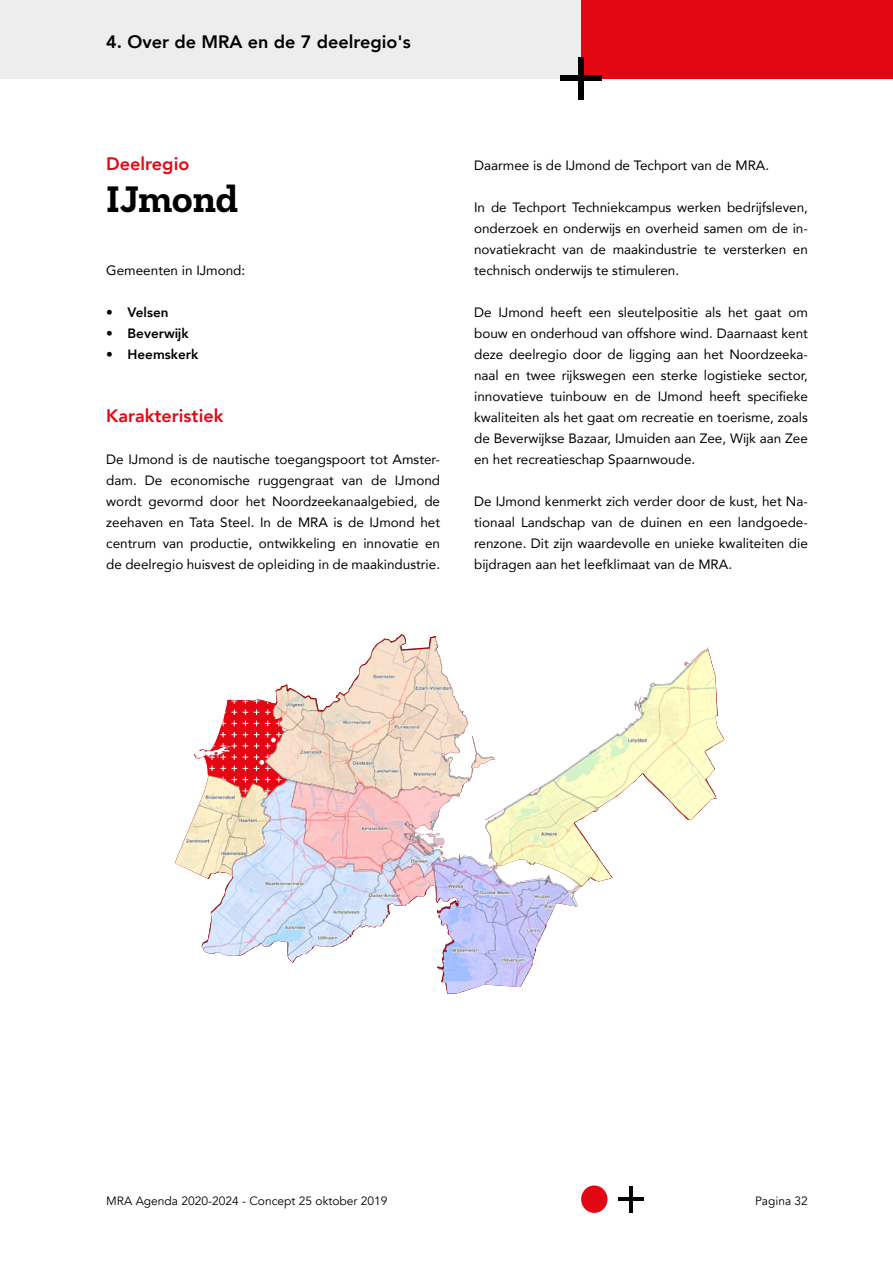
<style>
.page{position:relative;width:893px;height:1263px;background:#fff}
.page>*{position:absolute;margin:0;border:0;box-sizing:border-box;transform-origin:0 0}
.t1{font:700 39px "Zilla Slab";color:#000}
.t2{font:800 18px "Avenir";color:#000}
.t3{font:800 18px "Avenir";color:#e30613}
.t4{font:13.5px/21px "Avenir";color:#000;text-align:justify}
.t5{font:800 13.5px "Avenir";color:#000}
.t6{font:12px "Avenir";color:#000}
</style>
<div class="page">
<div style="left:0;top:0;width:580px;height:78px;background:#ededed"></div>
<div style="left:581px;top:0;width:312px;height:78px;background:#e30613"></div>
<div style="left:578px;top:57px;width:6px;height:43px;background:#000"></div>
<div style="left:560px;top:76px;width:42px;height:5px;background:#000"></div>
<div style="left:581px;top:1185px;width:26px;height:28px;background:#e30613;border-radius:50%"></div>
<hr style="left:630px;top:1186px;width:3px;height:26px;background:#000">
<hr style="left:619px;top:1197px;width:25px;height:4px;background:#000">
<svg style="left:582px;top:648px;width:142px;height:239px"></svg>
<img style="left:582px;top:649px;width:125px;height:146px">
<svg style="left:175px;top:634px;width:407px;height:359px"></svg>
<h2 class="t2" style="left:106px;top:28px;width:306px">4. Over de MRA en de 7 deelregio's</h2>
<h2 class="t3" style="left:106px;top:150px;width:85px">Deelregio</h2>
<h1 class="t1" style="left:106px;top:177px;width:133px">IJmond</h1>
<p class="t4" style="left:106px;top:260px;width:140px">Gemeenten in IJmond:</p>
<p class="t5" style="left:106px;top:302px;width:64px">• Velsen</p>
<p class="t5" style="left:106px;top:323px;width:84px">• Beverwijk</p>
<p class="t5" style="left:106px;top:344px;width:94px">• Heemskerk</p>
<h2 class="t3" style="left:106px;top:402px;width:119px">Karakteristiek</h2>
<p class="t4" style="left:106px;top:449px;width:335px">De IJmond is de nautische toegangspoort tot Amster&shy;dam. De economische ruggengraat van de IJmond wordt gevormd door het Noordzeekanaalgebied, de zeehaven en Tata Steel. In de MRA is de IJmond het centrum van productie, ontwikkeling en innovatie en de deelregio huisvest de opleiding in de maakindustrie.</p>
<p class="t4" style="left:474px;top:155px;width:297px">Daarmee is de IJmond de Techport van de MRA.</p>
<p class="t4" style="left:474px;top:197px;width:335px">In de Techport Techniekcampus werken bedrijfsleven, onderzoek en onderwijs en overheid samen om de in&shy;novatiekracht van de maakindustrie te versterken en technisch onderwijs te stimuleren.</p>
<p class="t4" style="left:474px;top:302px;width:335px">De IJmond heeft een sleutelpositie als het gaat om bouw en onderhoud van offshore wind. Daarnaast kent deze deelregio door de ligging aan het Noordzeeka&shy;naal en twee rijkswegen een sterke logistieke sector, innovatieve tuinbouw en de IJmond heeft specifieke kwaliteiten als het gaat om recreatie en toerisme, zoals de Beverwijkse Bazaar, IJmuiden aan Zee, Wijk aan Zee en het recreatieschap Spaarnwoude.</p>
<p class="t4" style="left:474px;top:491px;width:335px">De IJmond kenmerkt zich verder door de kust, het Na&shy;tionaal Landschap van de duinen en een landgoede&shy;renzone. Dit zijn waardevolle en unieke kwaliteiten die bijdragen aan het leefklimaat van de MRA.</p>
<p class="t6" style="left:106px;top:1194px;width:283px">MRA Agenda 2020-2024 - Concept 25 oktober 2019</p>
<p class="t6" style="left:755px;top:1194px;width:54px">Pagina 32</p>
</div>
